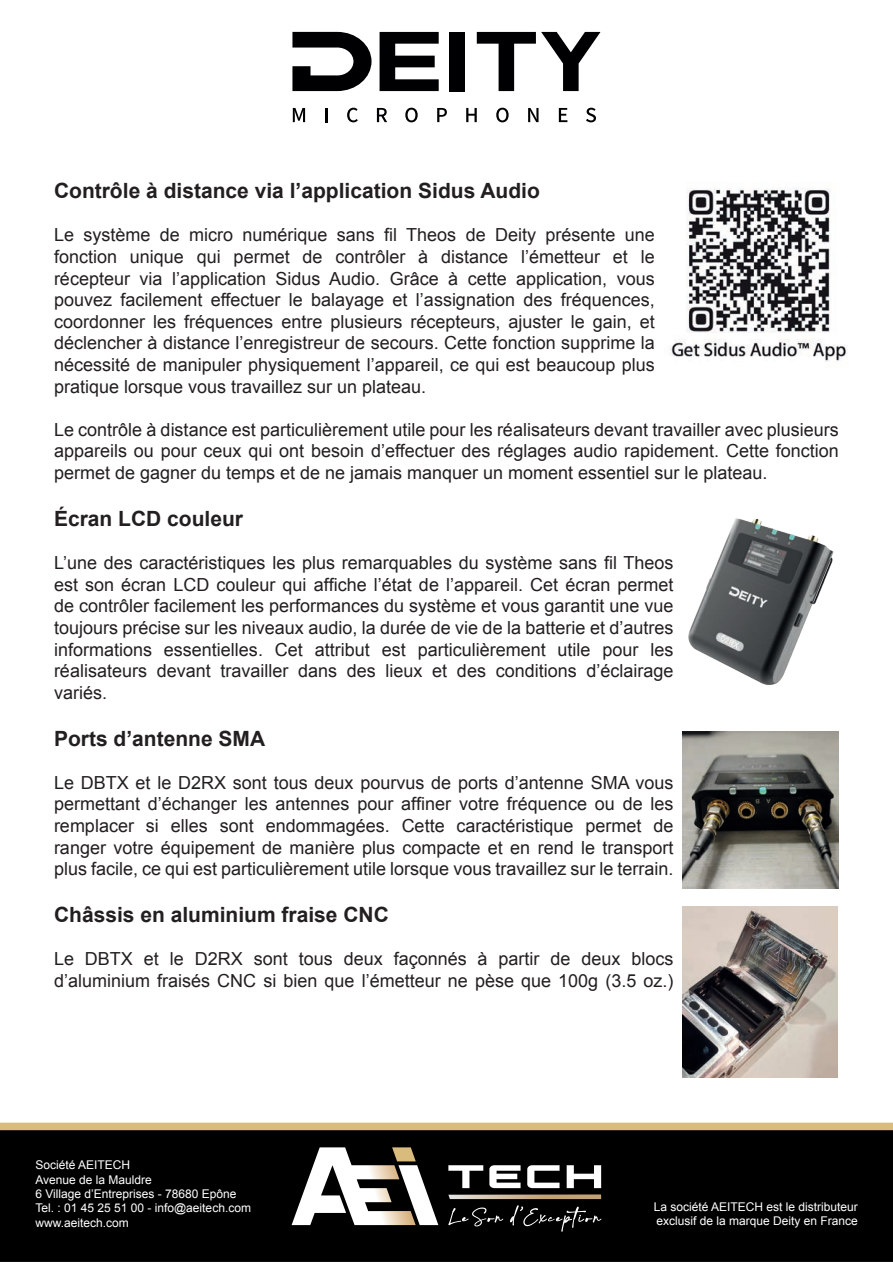
<style>
.page{position:relative;width:893px;height:1263px;background:#fff}
.page>*{position:absolute;margin:0;border:0;box-sizing:border-box;transform-origin:0 0}
.t1{font:700 21px "Arial";color:#231f20}
.t2{font:18px/21.6px "Arial";color:#231f20;text-align:justify}
.t3{font:12px/14.4px "Arial";color:#fff}
</style>
<div class="page">
<svg style="left:293px;top:108px;width:12px;height:14px"></svg>
<hr style="left:325px;top:108px;width:3px;height:14px;background:#000002">
<svg style="left:347px;top:108px;width:11px;height:14px"></svg>
<svg style="left:377px;top:108px;width:10px;height:14px"></svg>
<svg style="left:405px;top:108px;width:13px;height:14px"></svg>
<svg style="left:437px;top:108px;width:10px;height:14px"></svg>
<svg style="left:466px;top:108px;width:11px;height:14px"></svg>
<svg style="left:496px;top:108px;width:13px;height:14px"></svg>
<svg style="left:528px;top:108px;width:10px;height:14px"></svg>
<svg style="left:559px;top:108px;width:8px;height:14px"></svg>
<svg style="left:586px;top:108px;width:10px;height:14px"></svg>
<div style="left:449px;top:32px;width:16px;height:59px;background:#000002"></div>
<svg style="left:477px;top:32px;width:123px;height:59px"></svg>
<svg style="left:380px;top:32px;width:59px;height:59px"></svg>
<svg style="left:292px;top:32px;width:79px;height:59px"></svg>
<div style="left:0;top:1130px;width:893px;height:132px;background:#000001;border:2px solid #000001"></div>
<div style="left:0;top:1123px;width:893px;height:7px;background:#d9bb7c"></div>
<svg style="left:448px;top:1194px;width:153px;height:5px"></svg>
<svg style="left:448px;top:1165px;width:35px;height:23px"></svg>
<svg style="left:489px;top:1165px;width:32px;height:23px"></svg>
<svg style="left:527px;top:1165px;width:33px;height:23px"></svg>
<svg style="left:567px;top:1165px;width:34px;height:23px"></svg>
<svg style="left:292px;top:1147px;width:146px;height:78px"></svg>
<svg style="left:448px;top:1207px;width:55px;height:19px"></svg>
<svg style="left:510px;top:1205px;width:91px;height:26px"></svg>
<img style="left:688px;top:518px;width:146px;height:167px">
<img style="left:669px;top:188px;width:179px;height:174px">
<img style="left:682px;top:731px;width:157px;height:157px">
<img style="left:682px;top:907px;width:156px;height:171px">
<p class="t1" style="left:54px;top:177px;width:487px">Contrôle à distance via l’application Sidus Audio</p>
<p class="t2" style="left:54px;top:225px;width:602px">Le système de micro numérique sans fil Theos de Deity présente une fonction unique qui permet de contrôler à distance l’émetteur et le récepteur via l’application Sidus Audio. Grâce à cette application, vous pouvez facilement effectuer le balayage et l’assignation des fréquences, coordonner les fréquences entre plusieurs récepteurs, ajuster le gain, et déclencher à distance l’enregistreur de secours. Cette fonction supprime la nécessité de manipuler physiquement l’appareil, ce qui est beaucoup plus pratique lorsque vous travaillez sur un plateau.</p>
<p class="t2" style="left:54px;top:419px;width:786px">Le contrôle à distance est particulièrement utile pour les réalisateurs devant travailler avec plusieurs appareils ou pour ceux qui ont besoin d’effectuer des réglages audio rapidement. Cette fonction permet de gagner du temps et de ne jamais manquer un moment essentiel sur le plateau.</p>
<p class="t1" style="left:54px;top:505px;width:191px">Écran LCD couleur</p>
<p class="t2" style="left:54px;top:552px;width:621px">L’une des caractéristiques les plus remarquables du système sans fil Theos est son écran LCD couleur qui affiche l’état de l’appareil. Cet écran permet de contrôler facilement les performances du système et vous garantit une vue toujours précise sur les niveaux audio, la durée de vie de la batterie et d’autres informations essentielles. Cet attribut est particulièrement utile pour les réalisateurs devant travailler dans des lieux et des conditions d’éclairage variés.</p>
<p class="t1" style="left:54px;top:724px;width:213px">Ports d’antenne SMA</p>
<p class="t2" style="left:54px;top:772px;width:621px">Le DBTX et le D2RX sont tous deux pourvus de ports d’antenne SMA vous permettant d’échanger les antennes pour affiner votre fréquence ou de les remplacer si elles sont endommagées. Cette caractéristique permet de ranger votre équipement de manière plus compacte et en rend le transport plus facile, ce qui est particulièrement utile lorsque vous travaillez sur le terrain.</p>
<p class="t1" style="left:54px;top:901px;width:336px">Châssis en aluminium fraise CNC</p>
<p class="t2" style="left:54px;top:948px;width:621px">Le DBTX et le D2RX sont tous deux façonnés à partir de deux blocs d’aluminium fraisés CNC si bien que l’émetteur ne pèse que 100g (3.5 oz.)</p>
<p class="t3" style="left:35px;top:1158px;width:217px">Société AEITECH<br>Avenue de la Mauldre<br>6 Village d’Entreprises - 78680 Epône<br>Tel. : 01 45 25 51 00 - info@aeitech.com www.aeitech.com</p>
<p class="t3" style="left:654px;top:1200px;width:206px">La société AEITECH est le distributeur exclusif de la marque Deity en France</p>
</div>
